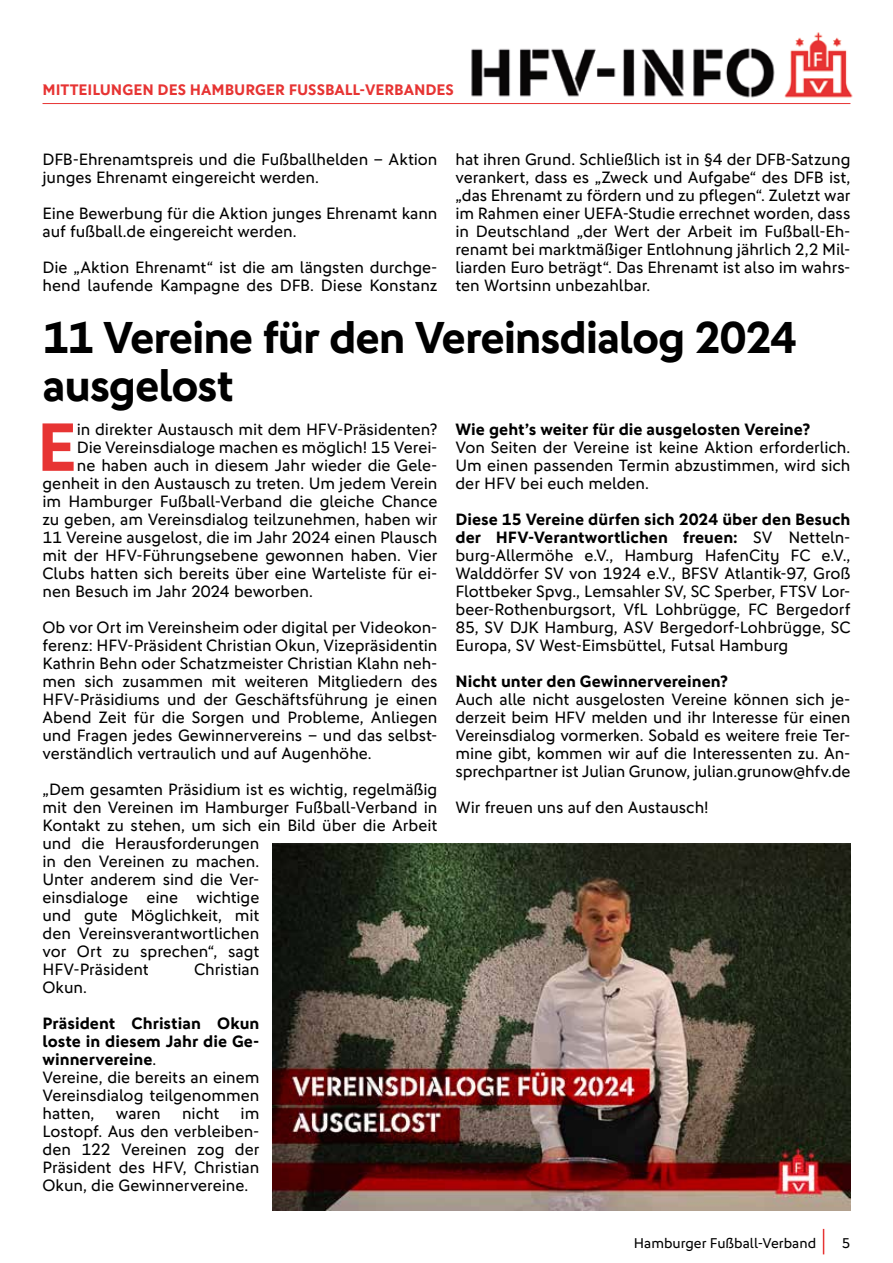
<style>
.page{position:relative;width:893px;height:1263px;background:#fff}
.page>*{position:absolute;margin:0;border:0;box-sizing:border-box;transform-origin:0 0}
.t1{font:700 68.7px "DFB Sans";color:#e73433}
.t2{font:700 45px/48px "DFB Sans";letter-spacing:-.03em;color:#000}
.t3{font:16.5px/18px "DFB Sans";letter-spacing:-.005em;color:#000;text-align:justify}
.t4{font:700 16.5px/18px "DFB Sans";color:#000}
.t5{font:700 15.3px "DFB Sans";color:#e73433}
.t6{font:14.25px "DFB Sans";color:#000}
.s1{font-weight:700}
.s2{font-weight:400}
</style>
<div class="page">
<svg style="left:823px;top:1229px;width:1px;height:25px"></svg>
<hr style="left:43px;top:103px;width:807px;height:1px;background:#e73433">
<img style="left:471px;top:32px;width:382px;height:66px">
<img style="left:272px;top:844px;width:579px;height:366px">
<p class="t5" style="left:43px;top:80px;width:413px">MITTEILUNGEN DES HAMBURGER FUSSBALL-VERBANDES</p>
<p class="t3" style="left:43px;top:150px;width:396px">DFB-Ehrenamtspreis und die Fußballhelden – Aktion junges Ehrenamt eingereicht werden.</p>
<p class="t3" style="left:43px;top:204px;width:396px">Eine Bewerbung für die Aktion junges Ehrenamt kann auf fußball.de eingereicht werden.</p>
<p class="t3" style="left:43px;top:258px;width:396px">Die „Aktion Ehrenamt“ ist die am längsten durchge&shy;hend laufende Kampagne des DFB. Diese Konstanz</p>
<p class="t3" style="left:455px;top:150px;width:396px">hat ihren Grund. Schließlich ist in §4 der DFB-Satzung verankert, dass es „Zweck und Aufgabe“ des DFB ist, „das Ehrenamt zu fördern und zu pflegen“. Zuletzt war im Rahmen einer UEFA-Studie errechnet worden, dass in Deutschland „der Wert der Arbeit im Fußball-Eh&shy;renamt bei marktmäßiger Entlohnung jährlich 2,2 Mil&shy;liarden Euro beträgt“. Das Ehrenamt ist also im wahrs&shy;ten Wortsinn unbezahlbar.</p>
<h2 class="t2" style="left:43px;top:313px;width:756px">11 Vereine für den Vereinsdialog 2024 ausgelost</h2>
<h1 class="t1" style="left:37px;top:406px;width:42px">E</h1>
<p class="t3" style="left:77px;top:420px;width:362px">in direkter Austausch mit dem HFV-Präsidenten?</p>
<p class="t4" style="left:455px;top:420px;width:356px">Wie geht’s weiter für die ausgelosten Vereine?</p>
<p class="t3" style="left:455px;top:438px;width:396px">Von Seiten der Vereine ist keine Aktion erforderlich.<br>Um einen passenden Termin abzustimmen, wird sich der HFV bei euch melden.</p>
<p class="t3" style="left:455px;top:510px;width:396px"><span class="s1">Diese 15 Vereine dürfen sich 2024 über den Besuch der HFV-Verantwortlichen freuen:</span> SV Netteln&shy;burg-Allermöhe e.V., Hamburg HafenCity FC e.V., Walddörfer SV von 1924 e.V., BFSV Atlantik-97, Groß Flottbeker Spvg., Lemsahler SV, SC Sperber, FTSV Lor&shy;beer-Rothenburgsort, VfL Lohbrügge, FC Bergedorf 85, SV DJK Hamburg, ASV Bergedorf-Lohbrügge, SC Europa, SV West-Eimsbüttel, Futsal Hamburg</p>
<p class="t4" style="left:455px;top:672px;width:274px">Nicht unter den Gewinnervereinen?</p>
<p class="t3" style="left:455px;top:690px;width:396px">Auch alle nicht ausgelosten Vereine können sich je&shy;derzeit beim HFV melden und ihr Interesse für einen Vereinsdialog vormerken. Sobald es weitere freie Ter&shy;mine gibt, kommen wir auf die Interessenten zu. An&shy;sprechpartner ist Julian Grunow, julian.grunow@hfv.de</p>
<p class="t3" style="left:455px;top:798px;width:255px">Wir freuen uns auf den Austausch!</p>
<p class="t3" style="left:77px;top:438px;width:362px">Die Vereinsdialoge machen es möglich! 15 Verei-</p>
<p class="t3" style="left:77px;top:456px;width:362px">ne haben auch in diesem Jahr wieder die Gele-</p>
<p class="t3" style="left:43px;top:474px;width:396px">genheit in den Austausch zu treten. Um jedem Verein</p>
<p class="t3" style="left:43px;top:492px;width:396px">im Hamburger Fußball-Verband die gleiche Chance</p>
<p class="t3" style="left:43px;top:510px;width:396px">zu geben, am Vereinsdialog teilzunehmen, haben wir</p>
<p class="t3" style="left:43px;top:528px;width:396px">11 Vereine ausgelost, die im Jahr 2024 einen Plausch</p>
<p class="t3" style="left:43px;top:546px;width:396px">mit der HFV-Führungsebene gewonnen haben. Vier</p>
<p class="t3" style="left:43px;top:564px;width:396px">Clubs hatten sich bereits über eine Warteliste für ei-</p>
<p class="t3" style="left:43px;top:582px;width:272px">nen Besuch im Jahr 2024 beworben.</p>
<p class="t3" style="left:43px;top:618px;width:396px">Ob vor Ort im Vereinsheim oder digital per Videokon&shy;ferenz: HFV-Präsident Christian Okun, Vizepräsidentin Kathrin Behn oder Schatzmeister Christian Klahn neh&shy;men sich zusammen mit weiteren Mitgliedern des HFV-Präsidiums und der Geschäftsführung je einen Abend Zeit für die Sorgen und Probleme, Anliegen und Fragen jedes Gewinnervereins – und das selbst&shy;verständlich vertraulich und auf Augenhöhe.</p>
<p class="t3" style="left:43px;top:780px;width:396px;text-align:left">„Dem gesamten Präsidium ist es wichtig, regelmäßig mit den Vereinen im Hamburger Fußball-Verband in<br>Kontakt zu stehen, um sich ein Bild über die Arbeit und die Herausforderungen<br>in den Vereinen zu machen.<br>Unter anderem sind die Ver-<br>einsdialoge eine wichtige<br>und gute Möglichkeit, mit<br>den Vereinsverantwortlichen<br>vor Ort zu sprechen“, sagt<br>HFV-Präsident</p>
<p class="t3" style="left:194px;top:960px;width:67px">Christian</p>
<p class="t3" style="left:43px;top:978px;width:46px">Okun.</p>
<p class="t4" style="left:43px;top:1014px;width:218px">Präsident Christian Okun loste in diesem Jahr die Ge&shy;winnervereine<span class="s2">.<br>Vereine, die bereits an einem<br>Vereinsdialog teilgenommen hatten,</span></p>
<p class="t3" style="left:116px;top:1104px;width:46px">waren</p>
<p class="t3" style="left:182px;top:1104px;width:39px">nicht</p>
<p class="t3" style="left:43px;top:1104px;width:218px;text-indent:198px">im Lostopf. Aus den verbleiben&shy;den 122 Vereinen zog der Präsident des HFV, Christian Okun, die Gewinnervereine.</p>
<p class="t6" style="left:634px;top:1235px;width:184px">Hamburger Fußball-Verband</p>
<p class="t6" style="left:842px;top:1235px;width:10px">5</p>
</div>
